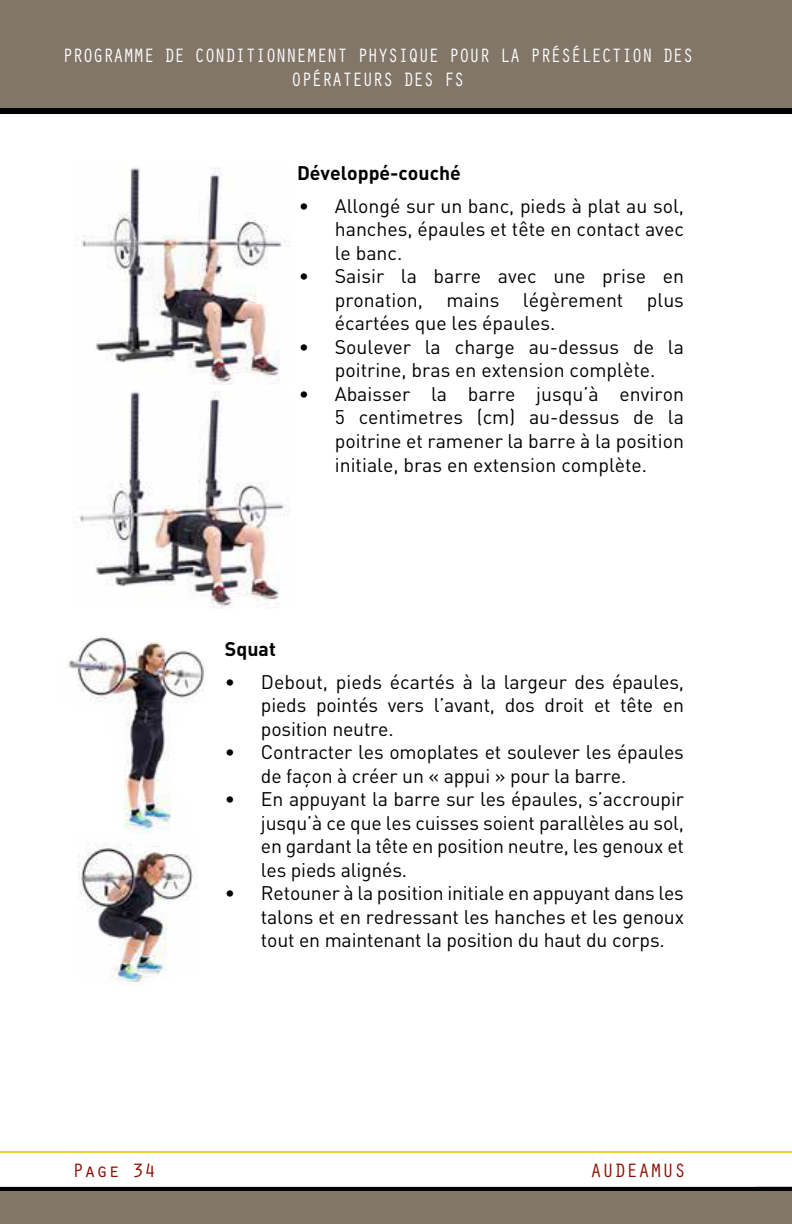
<style>
.page{position:relative;width:792px;height:1224px;background:#fff}
.page>*{position:absolute;margin:0;border:0;box-sizing:border-box;transform-origin:0 0}
.t1{font:20px/24px "Orator Std";letter-spacing:-.035em;color:#fff;text-align:center;scale:.9 1}
.t2{font:20px "Orator Std";color:#8b0f04}
.t3{font:19.6px/23.4px "DIN";letter-spacing:-.01em;color:#000;text-align:justify}
.t4{font:700 19.6px "DIN";color:#000}
</style>
<div class="page">
<div style="left:0;top:108px;width:792px;height:6px;background:#000"></div>
<div style="left:0;top:1187px;width:792px;height:8px;background:#000"></div>
<div style="left:0;top:0;width:792px;height:108px;background:#827668"></div>
<div style="left:0;top:1191px;width:792px;height:33px;background:#827668"></div>
<hr style="left:0;top:1151px;width:792px;height:2px;background:#f2cc31">
<img style="left:81px;top:166px;width:208px;height:219px">
<img style="left:72px;top:390px;width:218px;height:218px">
<img style="left:68px;top:637px;width:137px;height:197px">
<img style="left:78px;top:843px;width:119px;height:143px">
<p class="t1" style="left:62px;top:43px;width:703px">PROGRAMME DE CONDITIONNEMENT PHYSIQUE POUR LA PRÉSÉLECTION DES<br>OPÉRATEURS DES FS</p>
<p class="t4" style="left:297px;top:160px;width:165px">Développé-couché</p>
<p class="t3" style="left:335px;top:194px;width:351px;text-indent:-36px">• Allongé sur un banc, pieds à plat au sol, hanches, épaules et tête en contact avec le banc.</p>
<p class="t3" style="left:335px;top:264px;width:351px;text-indent:-36px">• Saisir la barre avec une prise en pronation, mains légèrement plus écartées que les épaules.</p>
<p class="t3" style="left:299px;top:335px;width:387px;text-align:center">• Soulever la charge au-dessus de la poitrine, bras en extension complète.</p>
<p class="t3" style="left:335px;top:382px;width:351px;text-indent:-36px">• Abaisser la barre jusqu’à environ 5 centimetres (cm) au-dessus de la poitrine et ramener la barre à la position initiale, bras en extension complète.</p>
<p class="t4" style="left:225px;top:636px;width:52px">Squat</p>
<p class="t3" style="left:261px;top:670px;width:425px;text-indent:-36px">• Debout, pieds écartés à la largeur des épaules, pieds pointés vers l’avant, dos droit et tête en position neutre.</p>
<p class="t3" style="left:261px;top:740px;width:425px;text-indent:-36px">• Contracter les omoplates et soulever les épaules de façon à créer un « appui » pour la barre.</p>
<p class="t3" style="left:261px;top:787px;width:425px;text-indent:-36px">• En appuyant la barre sur les épaules, s’accroupir jusqu’à ce que les cuisses soient parallèles au sol, en gardant la tête en position neutre, les genoux et les pieds alignés.</p>
<p class="t3" style="left:261px;top:881px;width:425px;text-indent:-36px">• Retouner à la position initiale en appuyant dans les talons et en redressant les hanches et les genoux tout en maintenant la position du haut du corps.</p>
<p class="t2" style="left:72px;top:1156px;width:85px">Page 34</p>
<p class="t2" style="left:590px;top:1156px;width:97px">AUDEAMUS</p>
</div>
